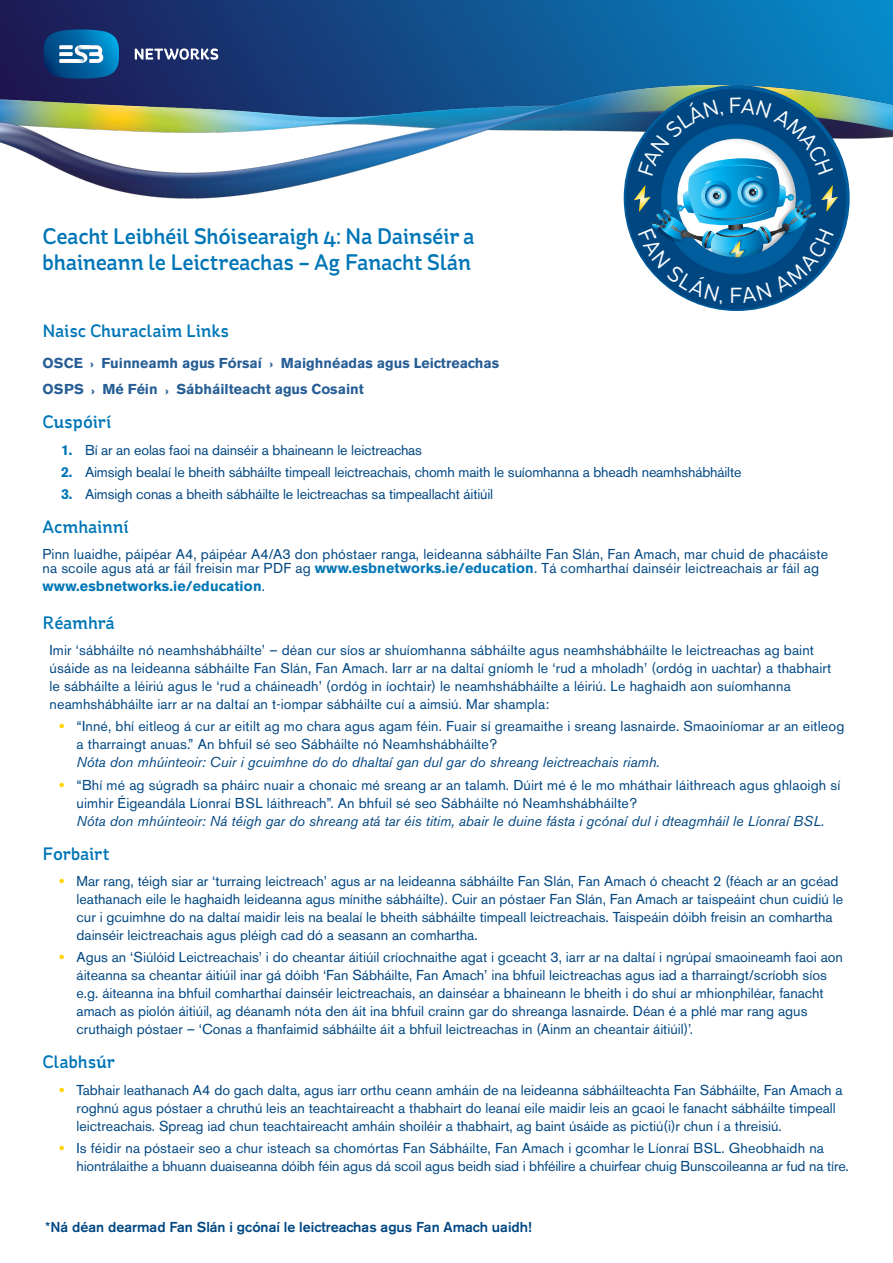
<style>
.page{position:relative;width:893px;height:1263px;background:#fff}
.page>*{position:absolute;margin:0;border:0;box-sizing:border-box;transform-origin:0 0}
.t1{font:500 22.5px "St Ryde";letter-spacing:-.01em;color:#0076b7}
.t2{font:21.75px "St Ryde";color:#fff}
.Title_small{font:500 18px "St Ryde";color:#0076b7}
.list{font:14.25px/18px "Akzidenz Grotesk BE";color:#004783}
.Title_small-2{font:14.25px/13.5px "Akzidenz Grotesk BE";letter-spacing:.01em;color:#004783}
.body_title{font:700 14.25px "Akzidenz Grotesk BE";color:#275e95}
.list-2{font:500 14.25px "Akzidenz Grotesk BE";color:#004783}
.Title_small-3{font:700 14.25px "Akzidenz Grotesk BE";letter-spacing:.01em;color:#0076b7}
.s1{font-weight:700;color:#0076b7}
.s2{font-weight:400;color:#004783}
.s3{font-weight:700;color:#ffd200}
.s4{font-style:italic}
</style>
<div class="page">
<svg style="left:0;top:0;width:893px;height:79px;background:#115390"></svg>
<img style="left:0;top:79px;width:893px;height:122px">
<svg style="left:44px;top:29px;width:75px;height:50px;background:#2471a6"></svg>
<svg style="left:135px;top:48px;width:83px;height:12px"></svg>
<svg style="left:625px;top:89px;width:221px;height:220px"></svg>
<svg style="left:634px;top:98px;width:204px;height:206px;background:#3279a5"></svg>
<p class="t1" style="left:43px;top:223px;width:434px">Ceacht Leibhéil Shóisearaigh 4: Na Dainséir a</p>
<p class="t1" style="left:43px;top:249px;width:430px">bhaineann le Leictreachas – Ag Fanacht Slán</p>
<h2 class="t2" style="left:729px;top:283px;width:15px">F</h2>
<p class="Title_small" style="left:43px;top:320px;width:188px">Naisc Churaclaim Links</p>
<p class="body_title" style="left:43px;top:355px;width:458px">OSCE › Fuinneamh agus Fórsaí › Maighnéadas agus Leictreachas</p>
<p class="body_title" style="left:43px;top:381px;width:323px">OSPS › Mé Féin › Sábháilteacht agus Cosaint</p>
<p class="Title_small" style="left:43px;top:411px;width:71px">Cuspóirí</p>
<p class="list" style="left:61px;top:441px;width:363px"><span class="s1">1.</span> Bí ar an eolas faoi na dainséir a bhaineann le leictreachas</p>
<p class="list" style="left:61px;top:463px;width:682px"><span class="s1">2.</span> Aimsigh bealaí le bheith sábháilte timpeall leictreachais, chomh maith le suíomhanna a bheadh neamhshábháilte</p>
<p class="list" style="left:61px;top:485px;width:434px"><span class="s1">3.</span> Aimsigh conas a bheith sábháilte le leictreachas sa timpeallacht áitiúil</p>
<p class="Title_small" style="left:43px;top:516px;width:88px">Acmhainní</p>
<p class="Title_small-2" style="left:43px;top:547px;width:787px">Pinn luaidhe, páipéar A4, páipéar A4/A3 don phóstaer ranga, leideanna sábháilte Fan Slán, Fan Amach, mar chuid de phacáiste na scoile agus atá ar fáil freisin mar PDF ag <span class="s1">www.esbnetworks.ie/education</span>. Tá comharthaí dainséir leictreachais ar fáil ag</p>
<p class="Title_small-3" style="left:43px;top:577px;width:224px">www.esbnetworks.ie/education<span class="s2">.</span></p>
<p class="Title_small" style="left:43px;top:612px;width:74px">Réamhrá</p>
<p class="list" style="left:50px;top:641px;width:783px">Imir ‘sábháilte nó neamhshábháilte’ – déan cur síos ar shuíomhanna sábháilte agus neamhshábháilte le leictreachas ag baint úsáide as na leideanna sábháilte Fan Slán, Fan Amach. Iarr ar na daltaí gníomh le ‘rud a mholadh’ (ordóg in uachtar) a thabhairt le sábháilte a léiriú agus le ‘rud a cháineadh’ (ordóg in íochtair) le neamhshábháilte a léiriú. Le haghaidh aon suíomhanna neamhshábháilte iarr ar na daltaí an t-iompar sábháilte cuí a aimsiú. Mar shampla:</p>
<p class="list" style="left:77px;top:717px;width:769px;text-indent:-17px"><span class="s3">•</span> “Inné, bhí eitleog á cur ar eitilt ag mo chara agus agam féin. Fuair sí greamaithe i sreang lasnairde. Smaoiníomar ar an eitleog a tharraingt anuas.” An bhfuil sé seo Sábháilte nó Neamhshábháilte?<br><span class="s4">Nóta don mhúinteoir: Cuir i gcuimhne do do dhaltaí gan dul gar do shreang leictreachais riamh.</span></p>
<p class="list" style="left:77px;top:776px;width:765px;text-indent:-17px"><span class="s3">•</span> “Bhí mé ag súgradh sa pháirc nuair a chonaic mé sreang ar an talamh. Dúirt mé é le mo mháthair láithreach agus ghlaoigh sí uimhir Éigeandála Líonraí BSL láithreach”. An bhfuil sé seo Sábháilte nó Neamhshábháilte?<br><span class="s4">Nóta don mhúinteoir: Ná téigh gar do shreang atá tar éis titim, abair le duine fásta i gcónaí dul i dteagmháil le Líonraí BSL.</span></p>
<p class="Title_small" style="left:43px;top:843px;width:68px">Forbairt</p>
<p class="list" style="left:77px;top:872px;width:768px;text-indent:-17px"><span class="s3">•</span> Mar rang, téigh siar ar ‘turraing leictreach’ agus ar na leideanna sábháilte Fan Slán, Fan Amach ó cheacht 2 (féach ar an gcéad leathanach eile le haghaidh leideanna agus mínithe sábháilte). Cuir an póstaer Fan Slán, Fan Amach ar taispeáint chun cuidiú le cur i gcuimhne do na daltaí maidir leis na bealaí le bheith sábháilte timpeall leictreachais. Taispeáin dóibh freisin an comhartha dainséir leictreachais agus pléigh cad dó a seasann an comhartha.</p>
<p class="list" style="left:77px;top:948px;width:768px;text-indent:-17px"><span class="s3">•</span> Agus an ‘Siúlóid Leictreachais’ i do cheantar áitiúil críochnaithe agat i gceacht 3, iarr ar na daltaí i ngrúpaí smaoineamh faoi aon áiteanna sa cheantar áitiúil inar gá dóibh ‘Fan Sábháilte, Fan Amach’ ina bhfuil leictreachas agus iad a tharraingt/scríobh síos e.g. áiteanna ina bhfuil comharthaí dainséir leictreachais, an dainséar a bhaineann le bheith i do shuí ar mhionphiléar, fanacht amach as piolón áitiúil, ag déanamh nóta den áit ina bhfuil crainn gar do shreanga lasnairde. Déan é a phlé mar rang agus cruthaigh póstaer – ‘Conas a fhanfaimid sábháilte áit a bhfuil leictreachas in (Ainm an cheantair áitiúil)’.</p>
<p class="Title_small" style="left:43px;top:1051px;width:74px">Clabhsúr</p>
<p class="list" style="left:77px;top:1080px;width:768px;text-indent:-17px"><span class="s3">•</span> Tabhair leathanach A4 do gach dalta, agus iarr orthu ceann amháin de na leideanna sábháilteachta Fan Sábháilte, Fan Amach a roghnú agus póstaer a chruthú leis an teachtaireacht a thabhairt do leanaí eile maidir leis an gcaoi le fanacht sábháilte timpeall leictreachais. Spreag iad chun teachtaireacht amháin shoiléir a thabhairt, ag baint úsáide as pictiú(i)r chun í a threisiú.</p>
<p class="list" style="left:77px;top:1139px;width:774px;text-indent:-17px"><span class="s3">•</span> Is féidir na póstaeir seo a chur isteach sa chomórtas Fan Sábháilte, Fan Amach i gcomhar le Líonraí BSL. Gheobhaidh na hiontrálaithe a bhuann duaiseanna dóibh féin agus dá scoil agus beidh siad i bhféilire a chuirfear chuig Bunscoileanna ar fud na tíre.</p>
<p class="list-2" style="left:45px;top:1218px;width:488px">*Ná déan dearmad Fan Slán i gcónaí le leictreachas agus Fan Amach uaidh!</p>
</div>
